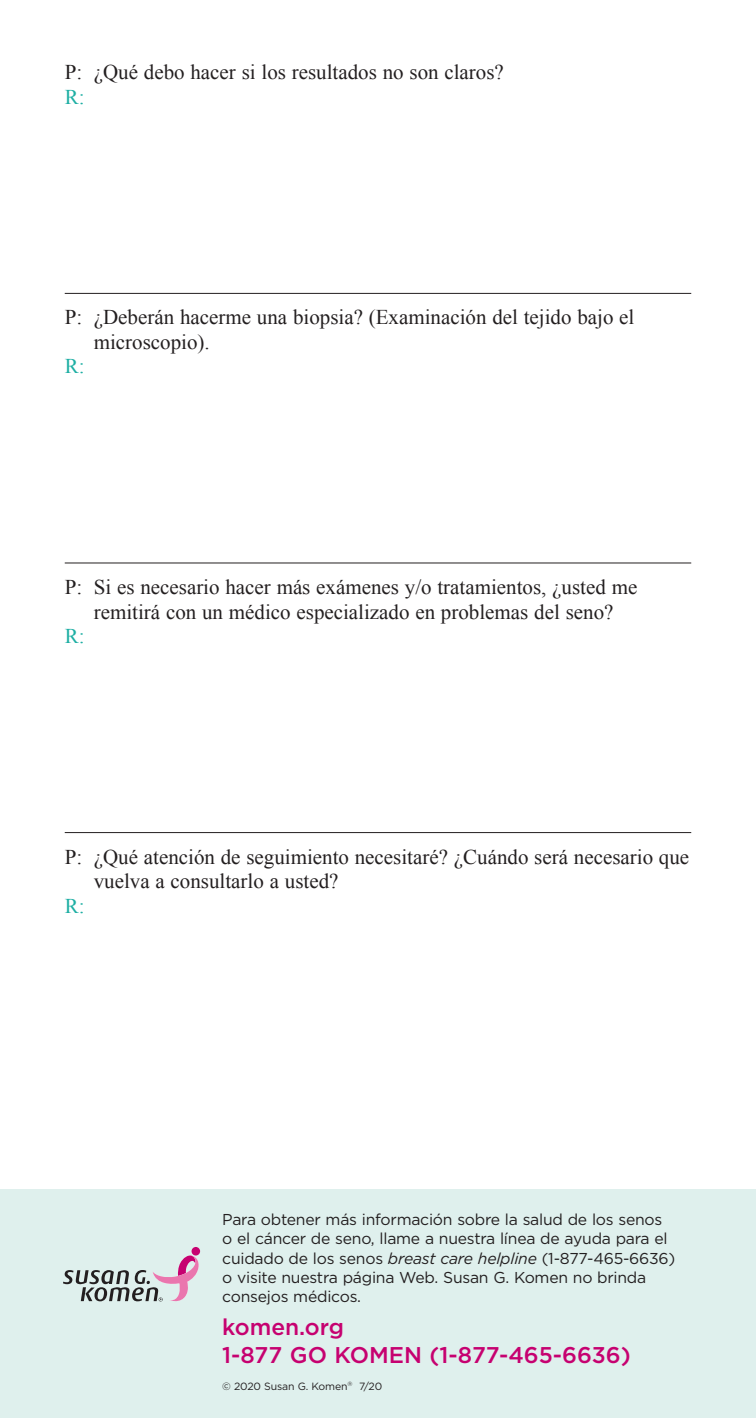
<style>
.page{position:relative;width:756px;height:1418px;background:#fff}
.page>*{position:absolute;margin:0;border:0;box-sizing:border-box;transform-origin:0 0}
.t1{font:500 22.75px "Gotham";color:#c60170}
.t2{font:21px/24.5px "Times New Roman";color:#231f20}
.t3{font:21px "Times New Roman";color:#1fafa4}
.t4{font:15.75px/19.2px "Gotham";letter-spacing:-.015em;color:#231f20}
.t5{font:10.5px "Gotham";letter-spacing:-.015em;color:#231f20}
.s1{font-style:italic}
</style>
<div class="page">
<hr style="left:65px;top:293px;width:626px;height:1px;background:#231f20">
<hr style="left:65px;top:562px;width:626px;height:1px;background:#231f20">
<hr style="left:65px;top:832px;width:626px;height:1px;background:#231f20">
<div style="left:0;top:1189px;width:756px;height:229px;background:#dff0ed"></div>
<svg style="left:63px;top:1247px;width:137px;height:55px"></svg>
<p class="t2" style="left:65px;top:60px;width:441px">P: ¿Qué debo hacer si los resultados no son claros?</p>
<p class="t3" style="left:65px;top:83px;width:21px">R:</p>
<p class="t2" style="left:94px;top:305px;width:542px;text-indent:-29px">P: ¿Deberán hacerme una biopsia? (Examinación del tejido bajo el microscopio).</p>
<p class="t3" style="left:65px;top:352px;width:21px">R:</p>
<p class="t2" style="left:65px;top:574px;width:574px;text-align:center">P: Si es necesario hacer más exámenes y/o tratamientos, ¿usted me remitirá con un médico especializado en problemas del seno?</p>
<p class="t3" style="left:65px;top:622px;width:21px">R:</p>
<p class="t2" style="left:94px;top:844px;width:597px;text-indent:-29px">P: ¿Qué atención de seguimiento necesitaré? ¿Cuándo será necesario que vuelva a consultarlo a usted?</p>
<p class="t3" style="left:65px;top:891px;width:21px">R:</p>
<p class="t4" style="left:222px;top:1209px;width:455px">Para obtener más información sobre la salud de los senos o el cáncer de seno, llame a nuestra línea de ayuda para el cuidado de los senos <span class="s1">breast care helpline</span> (1-877-465-6636) o visite nuestra página Web. Susan G. Komen no brinda consejos médicos.</p>
<p class="t1" style="left:222px;top:1314px;width:123px">komen.org</p>
<p class="t1" style="left:222px;top:1342px;width:410px">1-877 GO KOMEN (1-877-465-6636)</p>
<p class="t5" style="left:222px;top:1380px;width:162px">© 2020 Susan G. Komen<sup>®</sup> 7/20</p>
</div>
